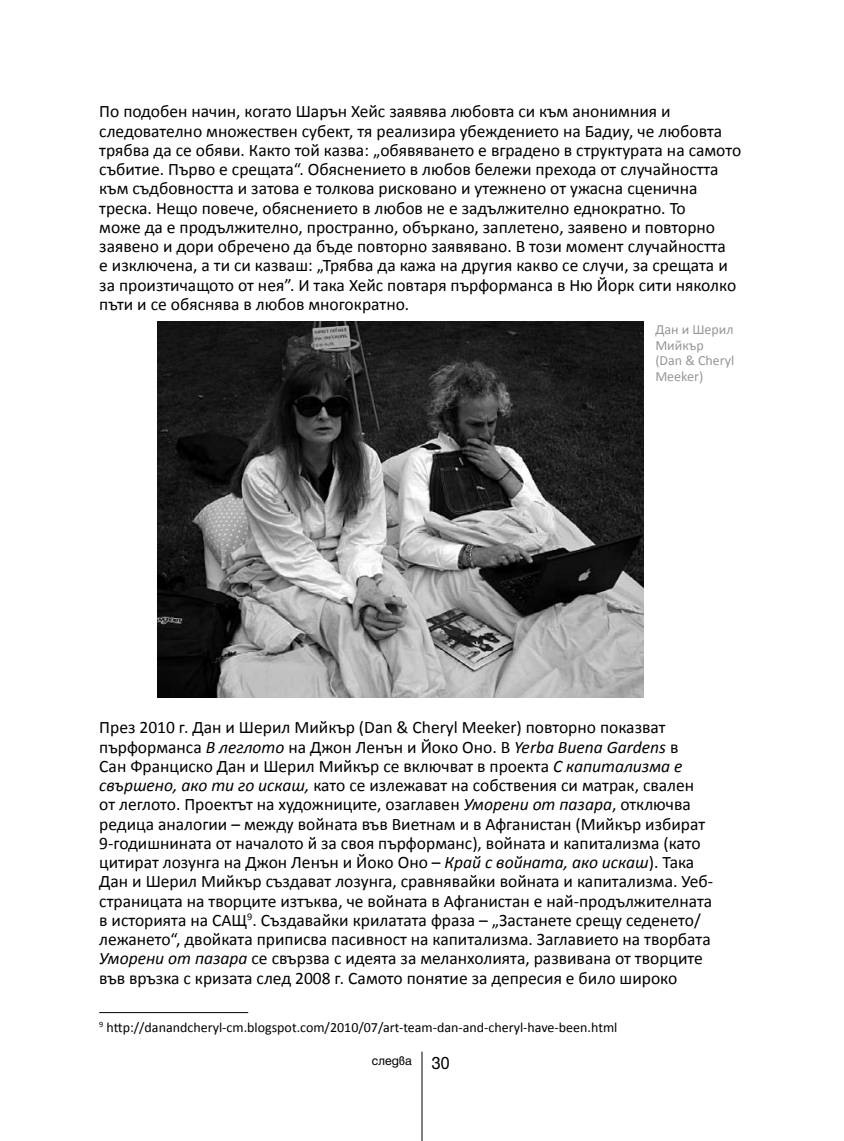
<style>
.page{position:relative;width:844px;height:1141px;background:#fff}
.page>*{position:absolute;margin:0;border:0;box-sizing:border-box;transform-origin:0 0}
.t1{font:17.5px/19.2px "Calibri";color:#000}
.t2{font:14px "Calibri";color:#000}
.t3{font:14px/15.8px "Calibri";color:#97979b}
.t4{font:12.25px "Hebar B Normal";color:#000}
.s1{font-style:italic}
.s2{font-size:17.5px}
</style>
<div class="page">
<hr style="left:421px;top:1052px;width:1px;height:89px;background:#000">
<hr style="left:99px;top:1012px;width:149px;height:1px;background:#000">
<img style="left:157px;top:321px;width:486px;height:376px">
<p class="t1" style="left:99px;top:102px;width:643px">По подобен начин, когато Шарън Хейс заявява любовта си към анонимния и следователно множествен субект, тя реализира убеждението на Бадиу, че любовта трябва да се обяви. Както той казва: „обявяването е вградено в структурата на самото събитие. Първо е срещата“. Обяснението в любов бележи прехода от случайността към съдбовността и затова е толкова рисковано и утежнено от ужасна сценична треска. Нещо повече, обяснението в любов не е задължително еднократно. То<br>може да е продължително, пространно, объркано, заплетено, заявено и повторно заявено и дори обречено да бъде повторно заявявано. В този момент случайността<br>е изключена, а ти си казваш: „Трябва да кажа на другия какво се случи, за срещата и за произтичащото от нея”. И така Хейс повтаря пърформанса в Ню Йорк сити няколко пъти и се обяснява в любов многократно.</p>
<p class="t3" style="left:655px;top:321px;width:81px">Дан и Шерил<br>Мийкър<br>(Dan &amp; Cheryl<br>Meeker)</p>
<p class="t1" style="left:99px;top:718px;width:615px">През 2010 г. Дан и Шерил Мийкър (Dan &amp; Cheryl Meeker) повторно показват пърформанса <span class="s1">В леглото</span> на Джон Ленън и Йоко Оно. В <span class="s1">Yerba Buena Gardens</span> в<br>Сан Франциско Дан и Шерил Мийкър се включват в проекта <span class="s1">С капитализма е свършено, ако ти го искаш,</span> като се излежават на собствения си матрак, свален от леглото. Проектът на художниците, озаглавен <span class="s1">Уморени от пазара</span>, отключва редица аналогии – между войната във Виетнам и в Афганистан (Мийкър избират 9-годишнината от началото й за своя пърформанс), войната и капитализма (като цитират лозунга на Джон Ленън и Йоко Оно – <span class="s1">Край с войната, ако искаш</span>). Така Дан и Шерил Мийкър създават лозунга, сравнявайки войната и капитализма. Уеб&shy;страницата на творците изтъква, че войната в Афганистан е най-продължителната в историята на САЩ . Създавайки крилатата фраза – „Застанете срещу седенето/ лежането“, двойката приписва пасивност на капитализма. Заглавието на творбата <span class="s1">Уморени от пазара</span> се свързва с идеята за меланхолията, развивана от творците във връзка с кризата след 2008 г. Самото понятие за депресия е било широко</p>
<p class="t2" style="left:107px;top:1018px;width:512px">http://danandcheryl-cm.blogspot.com/2010/07/art-team-dan-and-cheryl-have-been.html</p>
<p class="t4" style="left:371px;top:1055px;width:79px">следва <span class="s2">30</span></p>
</div>
